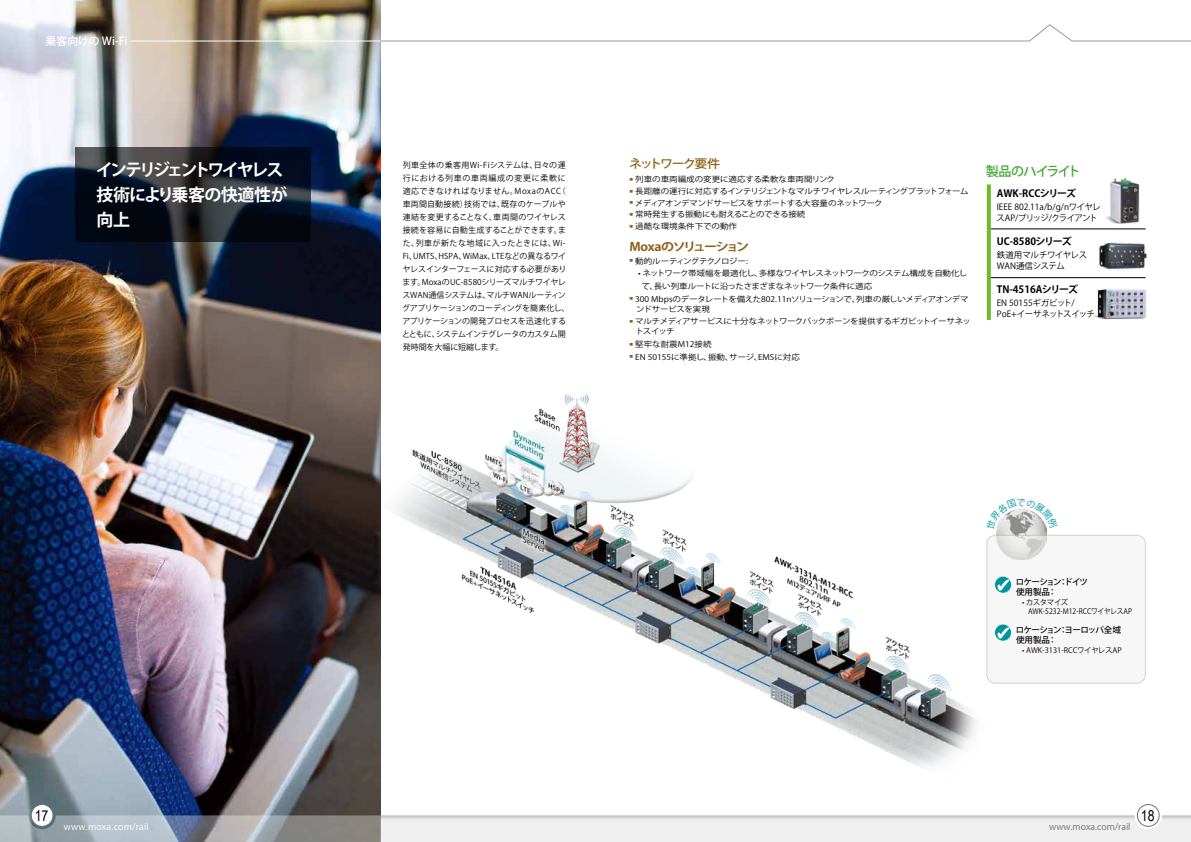
<style>
.page{position:relative;width:1191px;height:842px;background:#fff}
.page>*{position:absolute;margin:0;border:0;box-sizing:border-box;transform-origin:0 0}
.t1{font:700 17px/25px "Koz Go Pro";letter-spacing:-.13em;color:#fff}
.t2{font:15px "Arial Narrow";color:#000}
.t3{font:500 13px "Koz Go Pro";letter-spacing:-.065em;color:#40a631}
.t4{font:700 11.9px "Koz Go Pro";letter-spacing:-.105em;color:#8d5f17;scale:1.1 1}
.t5{font:500 11.9px "Koz Go Pro";letter-spacing:-.125em;color:#8d5f17;scale:1.1 1}
.t6{font:500 11px "Koz Go Pro";color:#fff}
.t7{font:700 10px "Koz Go Pro";letter-spacing:-.01em;color:#000}
.t8{font:700 10px "Koz Go Pro";letter-spacing:-.03em;color:#000}
.t9{font:9px "Koz Go Pro";letter-spacing:.025em;color:#fff}
.t10{font:9px "Koz Go Pro";color:#727171}
.t11{font:8.5px/10.5px "Koz Go Pro";letter-spacing:-.03em;color:#000}
.t12{font:8.5px/10.5px "Koz Go Pro";letter-spacing:-.06em;color:#000}
.t13{font:500 8.5px/10px "Koz Go Pro";letter-spacing:-.07em;color:#080205}
.t14{font:8px/13px "Koz Go Pro";letter-spacing:.005em;color:#080205}
.t15{font:7.8px/12.6px "Koz Go Pro";letter-spacing:-.05em;color:#000;scale:1.1 1}
.t16{font:7.8px/10px "Koz Go Pro";letter-spacing:-.03em;color:#000;scale:1.1 1}
.t17{font:7.8px "Koz Go Pro";color:#000;scale:1.1 1}
.t18{font:7.5px/9px "Koz Go Pro";letter-spacing:-.01em;color:#080205}
</style>
<div class="page">
<img style="left:392px;top:393px;width:638px;height:376px">
<img style="left:0;top:0;width:381px;height:815px">
<svg style="left:75px;top:147px;width:235px;height:95px;background:#1a1f28"></svg>
<hr style="left:990px;top:229px;width:155px;height:1px;background:#000">
<hr style="left:990px;top:277px;width:155px;height:1px;background:#000">
<img style="left:1106px;top:177px;width:34px;height:47px">
<svg style="left:986px;top:184px;width:4px;height:136px"></svg>
<img style="left:1093px;top:289px;width:54px;height:31px">
<img style="left:1098px;top:242px;width:49px;height:28px">
<img style="left:996px;top:529px;width:50px;height:6px">
<div style="left:986px;top:535px;width:159px;height:148px;background:#f2f3f3;border-radius:9px"></div>
<div style="left:986px;top:535px;width:159px;height:148px;border:1px solid #b3b3b4;border-radius:9px"></div>
<svg style="left:995px;top:577px;width:16px;height:16px"></svg>
<svg style="left:997px;top:580px;width:12px;height:11px"></svg>
<svg style="left:995px;top:624px;width:16px;height:17px"></svg>
<svg style="left:997px;top:627px;width:12px;height:11px"></svg>
<svg style="left:380px;top:24px;width:811px;height:18px"></svg>
<div style="left:1137px;top:804px;width:22px;height:22px;border:1px solid #727171;border-radius:50%"></div>
<div style="left:31px;top:804px;width:22px;height:22px;background:#fff;border-radius:50%"></div>
<div style="left:31px;top:804px;width:22px;height:22px;border:1px solid #727171;border-radius:50%"></div>
<svg style="left:0;top:815px;width:1191px;height:27px"></svg>
<hr style="left:131px;top:41px;width:250px;height:1px;background:#fff">
<svg style="left:985px;top:499px;width:62px;height:30px"></svg>
<h3 class="t6" style="left:45px;top:34px;width:84px">乗客向けの Wi-Fi</h3>
<h3 class="t5" style="left:629px;top:156px;width:84px">ネットワーク要件</h3>
<p class="t17" style="left:629px;top:174px;width:188px"><sup>■</sup> 列車の車両編成の変更に適応する柔軟な車両間リンク</p>
<p class="t15" style="left:629px;top:185px;width:310px"><sup>■</sup> 長距離の運行に対応するインテリジェントなマルチワイヤレスルーティングプラットフォーム</p>
<p class="t15" style="left:629px;top:197px;width:232px"><sup>■</sup> メディアオンデマンドサービスをサポートする大容量のネットワーク</p>
<p class="t16" style="left:629px;top:210px;width:161px"><sup>■</sup> 常時発生する振動にも耐えることのできる接続</p>
<p class="t17" style="left:629px;top:221px;width:99px"><sup>■</sup> 過酷な環境条件下での動作</p>
<h3 class="t4" style="left:629px;top:239px;width:110px">Moxaのソリューション</h3>
<p class="t15" style="left:629px;top:255px;width:308px"><sup>■</sup> 動的ルーティングテクノロジー:<br>　• ネットワーク帯域幅を最適化し、多様なワイヤレスネットワークのシステム構成を自動化し　 て、長い列車ルートに沿ったさまざまなネットワーク条件に適応</p>
<p class="t16" style="left:636px;top:294px;width:304px;text-indent:-7px"><sup>■</sup> 300 Mbpsのデータレートを備えた802.11nソリューションで、列車の厳しいメディアオンデマンドサービスを実現</p>
<p class="t15" style="left:635px;top:317px;width:307px;line-height:10px;text-indent:-6px"><sup>■</sup> マルチメディアサービスに十分なネットワークバックボーンを提供するギガビットイーサネットスイッチ</p>
<p class="t17" style="left:629px;top:339px;width:76px"><sup>■</sup> 堅牢な耐震M12接続</p>
<p class="t17" style="left:629px;top:352px;width:156px"><sup>■</sup> EN 50155に準拠し、振動、サージ、EMSに対応</p>
<p class="t14" style="left:402px;top:159px;width:169px">列車全体の乗客用Wi-Fiシステムは、日々の運行における列車の車両編成の変更に柔軟に適応できなければなりません。MoxaのACC（車両間自動接続）技術では、既存のケーブルや連結を変更することなく、車両間のワイヤレス接続を容易に自動生成することができます。また、列車が新たな地域に入ったときには、Wi-<br>Fi、UMTS、HSPA、WiMax、LTEなどの異なるワイヤレスインターフェースに対応する必要があります。MoxaのUC-8580シリーズマルチワイヤレスWAN通信システムは、マルチWANルーティングアプリケーションのコーディングを簡素化し、アプリケーションの開発プロセスを迅速化するとともに、システムインテグレータのカスタム開発時間を大幅に短縮します。</p>
<h1 class="t1" style="left:96px;top:159px;width:193px">インテリジェントワイヤレス技術により乗客の快適性が向上</h1>
<h3 class="t3" style="left:985px;top:163px;width:96px">製品のハイライト</h3>
<p class="t8" style="left:996px;top:187px;width:81px">AWK-RCCシリーズ</p>
<p class="t12" style="left:996px;top:202px;width:106px">IEEE 802.11a/b/g/nワイヤレスAP/ブリッジ/クライアント</p>
<p class="t7" style="left:996px;top:235px;width:77px">UC-8580シリーズ</p>
<p class="t11" style="left:996px;top:250px;width:92px">鉄道用マルチワイヤレス<br>WAN通信システム</p>
<p class="t7" style="left:996px;top:283px;width:83px">TN-4516Aシリーズ</p>
<p class="t11" style="left:996px;top:298px;width:100px">EN 50155ギガビット/<br>PoE+イーサネットスイッチ</p>
<p class="t13" style="left:1015px;top:577px;width:74px">ロケーション：ドイツ使用製品：</p>
<p class="t18" style="left:1028px;top:598px;width:105px;text-indent:-6px">• カスタマイズ<br>AWK-5232-M12-RCCワイヤレスAP</p>
<p class="t13" style="left:1015px;top:625px;width:107px">ロケーション：ヨーロッパ全域使用製品：</p>
<p class="t18" style="left:1022px;top:645px;width:101px">• AWK-3131-RCCワイヤレスAP</p>
<h2 class="t2" style="left:35px;top:804px;width:15px">17</h2>
<h2 class="t2" style="left:1140px;top:804px;width:15px">18</h2>
<p class="t9" style="left:64px;top:821px;width:86px">www.moxa.com/rail</p>
<p class="t10" style="left:1049px;top:821px;width:83px">www.moxa.com/rail</p>
</div>
